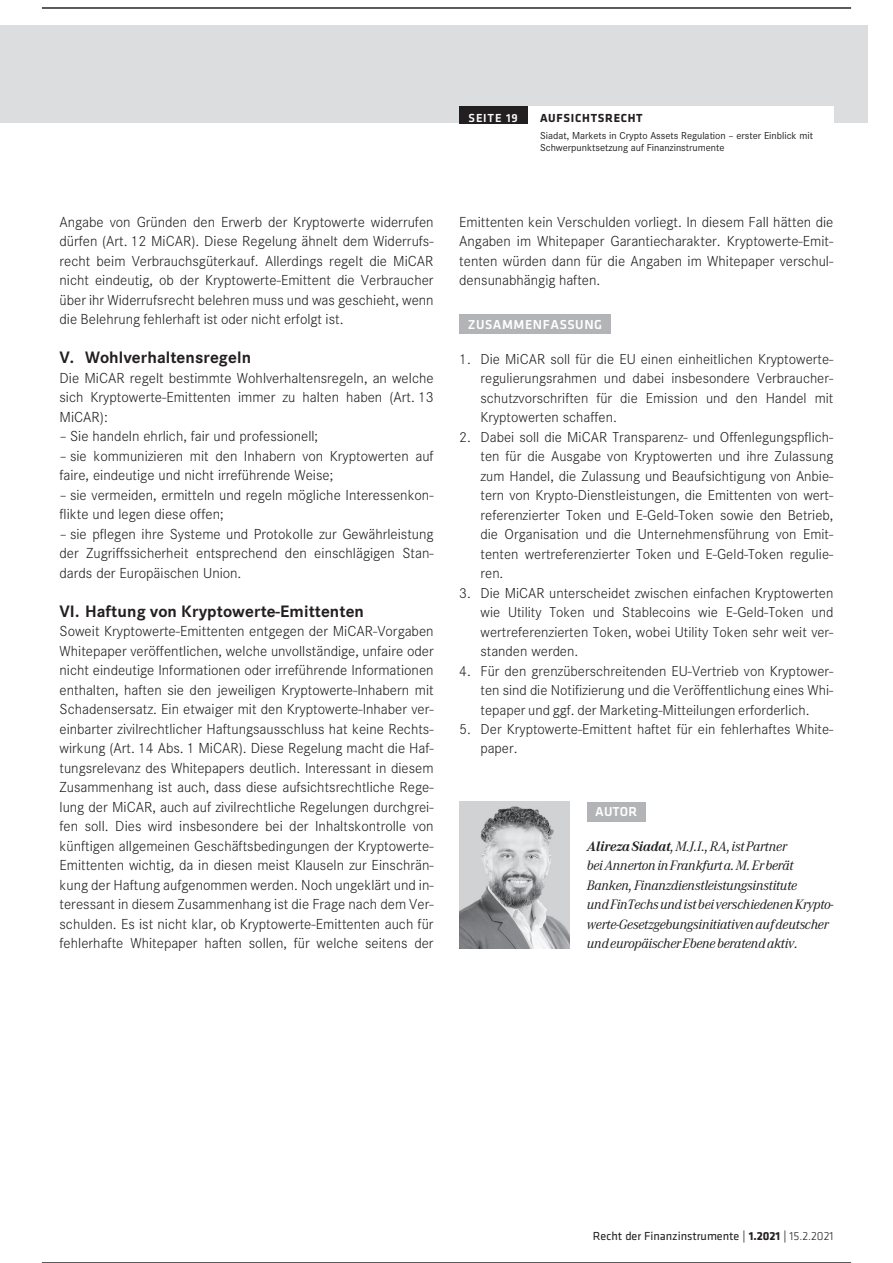
<style>
.page{position:relative;width:893px;height:1263px;background:#fff}
.page>*{position:absolute;margin:0;border:0;box-sizing:border-box;transform-origin:0 0}
.t1{font:17.25px "Advcorpsbd";letter-spacing:.005em;color:#231f20}
.t2{font:15.15px/19.5px "Advcorpsl";color:#231f20;text-align:justify}
.t3{font:15px/19.5px "Advcorpsl";color:#231f20;text-align:justify}
.t4{font:14.25px/19.5px "Advcorpait";letter-spacing:-.015em;color:#231f20}
.t5{font:13.5px "Advklavmed";letter-spacing:.04em;color:#fff}
.t6{font:12.15px "Advklavreg";color:#231f20}
.t7{font:12.15px "Advklavbo";letter-spacing:.055em;color:#231f20}
.t8{font:12.15px "Advklavmed";letter-spacing:.07em;color:#fff}
.t9{font:10.5px/12px "Advcorpsre";color:#231f20}
.s1{font-family:"Advcorpabi"}
.s2{font-family:"Advklavbo"}
.s3{font-family:"Advklavlig"}
</style>
<div class="page">
<hr style="left:43px;top:7px;width:807px;height:2px;background:#000">
<div style="left:0;top:26px;width:867px;height:97px;background:#dcdddf"></div>
<div style="left:459px;top:106px;width:374px;height:17px;background:#fff"></div>
<div style="left:459px;top:106px;width:68px;height:17px;background:#231f20"></div>
<div style="left:459px;top:314px;width:151px;height:20px;background:#b3b4b8"></div>
<div style="left:587px;top:802px;width:59px;height:19px;background:#b3b4b8"></div>
<img style="left:459px;top:802px;width:111px;height:147px">
<hr style="left:43px;top:1262px;width:807px;height:1px;background:#000">
<p class="t2" style="left:60px;top:212px;width:376px">Angabe von Gründen den Erwerb der Kryptowerte widerrufen dürfen (Art. 12 MiCAR). Diese Regelung ähnelt dem Widerrufs&shy;recht beim Verbrauchsgüterkauf. Allerdings regelt die MiCAR nicht eindeutig, ob der Kryptowerte-Emittent die Verbraucher über ihr Widerrufsrecht belehren muss und was geschieht, wenn die Belehrung fehlerhaft ist oder nicht erfolgt ist.</p>
<p class="t1" style="left:60px;top:348px;width:193px">V. Wohlverhaltensregeln</p>
<p class="t2" style="left:60px;top:368px;width:376px">Die MiCAR regelt bestimmte Wohlverhaltensregeln, an welche sich Kryptowerte-Emittenten immer zu halten haben (Art. 13<br>MiCAR):</p>
<p class="t2" style="left:60px;top:427px;width:260px">– Sie handeln ehrlich, fair und professionell;</p>
<p class="t2" style="left:60px;top:446px;width:376px">– sie kommunizieren mit den Inhabern von Kryptowerten auf faire, eindeutige und nicht irreführende Weise;</p>
<p class="t2" style="left:60px;top:485px;width:376px">– sie vermeiden, ermitteln und regeln mögliche Interessenkon&shy;flikte und legen diese offen;</p>
<p class="t2" style="left:60px;top:524px;width:376px">– sie pflegen ihre Systeme und Protokolle zur Gewährleistung der Zugriffssicherheit entsprechend den einschlägigen Stan&shy;dards der Europäischen Union.</p>
<p class="t1" style="left:60px;top:602px;width:306px">VI. Haftung von Kryptowerte-Emittenten</p>
<p class="t2" style="left:60px;top:621px;width:376px">Soweit Kryptowerte-Emittenten entgegen der MiCAR-Vorgaben Whitepaper veröffentlichen, welche unvollständige, unfaire oder nicht eindeutige Informationen oder irreführende Informationen enthalten, haften sie den jeweiligen Kryptowerte-Inhabern mit Schadensersatz. Ein etwaiger mit den Kryptowerte-Inhaber ver&shy;einbarter zivilrechtlicher Haftungsausschluss hat keine Rechts&shy;wirkung (Art. 14 Abs. 1 MiCAR). Diese Regelung macht die Haf&shy;tungsrelevanz des Whitepapers deutlich. Interessant in diesem Zusammenhang ist auch, dass diese aufsichtsrechtliche Rege&shy;lung der MiCAR, auch auf zivilrechtliche Regelungen durchgrei&shy;fen soll. Dies wird insbesondere bei der Inhaltskontrolle von künftigen allgemeinen Geschäftsbedingungen der Kryptowerte-Emittenten wichtig, da in diesen meist Klauseln zur Einschrän&shy;kung der Haftung aufgenommen werden. Noch ungeklärt und in&shy;teressant in diesem Zusammenhang ist die Frage nach dem Ver&shy;schulden. Es ist nicht klar, ob Kryptowerte-Emittenten auch für fehlerhafte Whitepaper haften sollen, für welche seitens der</p>
<p class="t8" style="left:469px;top:113px;width:51px">SEITE 19</p>
<p class="t7" style="left:540px;top:110px;width:104px">AUFSICHTSRECHT</p>
<p class="t9" style="left:540px;top:129px;width:274px">Siadat, Markets in Crypto Assets Regulation – erster Einblick mit<br>Schwerpunktsetzung auf Finanzinstrumente</p>
<p class="t2" style="left:459px;top:212px;width:376px">Emittenten kein Verschulden vorliegt. In diesem Fall hätten die Angaben im Whitepaper Garantiecharakter. Kryptowerte-Emit&shy;tenten würden dann für die Angaben im Whitepaper verschul&shy;densunabhängig haften.</p>
<p class="t5" style="left:468px;top:320px;width:136px">ZUSAMMENFASSUNG</p>
<p class="t3" style="left:480px;top:349px;width:354px;text-indent:-21px">1. Die MiCAR soll für die EU einen einheitlichen Kryptowerte&shy;regulierungsrahmen und dabei insbesondere Verbraucher&shy;schutzvorschriften für die Emission und den Handel mit Kryptowerten schaffen.</p>
<p class="t3" style="left:480px;top:427px;width:354px;text-indent:-21px">2. Dabei soll die MiCAR Transparenz- und Offenlegungspflich&shy;ten für die Ausgabe von Kryptowerten und ihre Zulassung zum Handel, die Zulassung und Beaufsichtigung von Anbie&shy;tern von Krypto-Dienstleistungen, die Emittenten von wert&shy;referenzierter Token und E-Geld-Token sowie den Betrieb, die Organisation und die Unternehmensführung von Emit&shy;tenten wertreferenzierter Token und E-Geld-Token regulie&shy;ren.</p>
<p class="t3" style="left:480px;top:583px;width:354px;text-indent:-21px">3. Die MiCAR unterscheidet zwischen einfachen Kryptowerten wie Utility Token und Stablecoins wie E-Geld-Token und wertreferenzierten Token, wobei Utility Token sehr weit ver&shy;standen werden.</p>
<p class="t3" style="left:480px;top:661px;width:354px;text-indent:-21px">4. Für den grenzüberschreitenden EU-Vertrieb von Kryptower&shy;ten sind die Notifizierung und die Veröffentlichung eines Whi&shy;tepaper und ggf. der Marketing-Mitteilungen erforderlich.</p>
<p class="t3" style="left:480px;top:719px;width:354px;text-indent:-21px">5. Der Kryptowerte-Emittent haftet für ein fehlerhaftes White&shy;paper.</p>
<p class="t5" style="left:595px;top:807px;width:43px">AUTOR</p>
<p class="t4" style="left:587px;top:838px;width:248px"><span class="s1">AlirezaSiadat</span>,M.J.I.,RA,ist Partner beiAnnertoninFrankfurt a.M.Erberät Banken,Finanzdienstleistungsinstitute undFinTechsundistbeiverschiedenenKrypto&shy;werte-Gesetzgebungsinitiativen aufdeutscher undeuropäischer Ebeneberatendaktiv.</p>
<p class="t6" style="left:593px;top:1231px;width:242px">Recht der Finanzinstrumente | <span class="s2">1.2021</span> | <span class="s3">15.2.2021</span></p>
</div>
